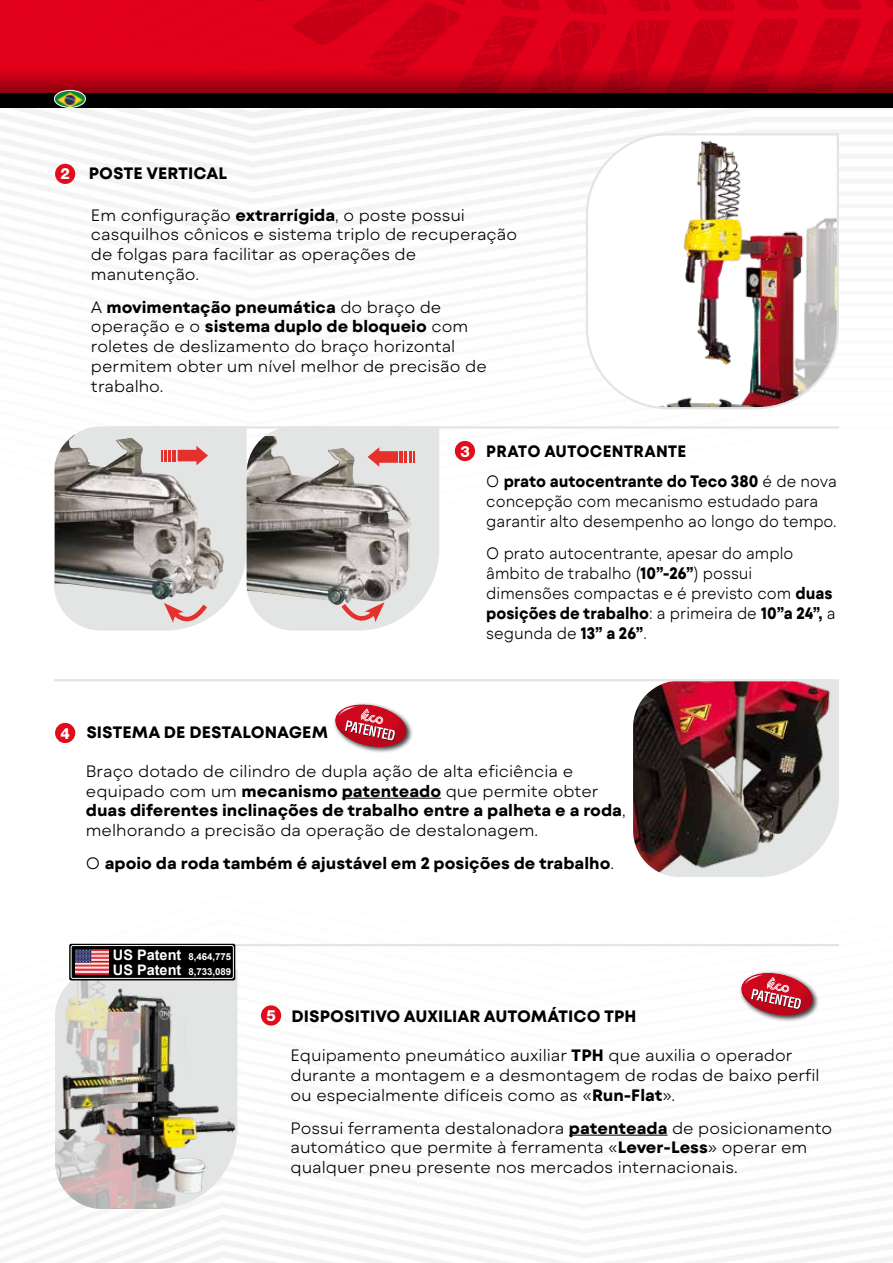
<style>
.page{position:relative;width:893px;height:1263px;background:#fff}
.page>*{position:absolute;margin:0;border:0;box-sizing:border-box;transform-origin:0 0}
.t1{font:300 16.5px/19.8px "Mont Blanc";color:#000}
.t2{font:300 16.5px/19.8px "Mont Blanc";color:#000;scale:.92 1}
.t3{font:700 16.5px "Mont Blanc";color:#000}
.t4{font:700 16.5px "Mont Blanc";color:#000;scale:.95 1}
.t5{font:800 15.45px "Helvetica Neue LT Std";color:#fff}
.t6{font:700 9.6px/15.5px "Arial";color:#fff}
.s1{font-weight:700}
.s2{font-weight:300}
.s3{font-size:14.55px}
</style>
<div class="page">
<img style="left:0;top:108px;width:893px;height:1155px">
<div style="left:0;top:0;width:128px;height:68px;background:#e2001a"></div>
<img style="left:128px;top:0;width:765px;height:68px">
<svg style="left:0;top:68px;width:893px;height:25px;background:#b30014"></svg>
<div style="left:0;top:93px;width:893px;height:15px;background:#000"></div>
<hr style="left:113px;top:426px;width:726px;height:3px;background:#e3e4e4">
<div style="left:55px;top:164px;width:20px;height:20px;background:#e10d1a;border-radius:50%"></div>
<div style="left:455px;top:441px;width:20px;height:20px;background:#e10d1a;border-radius:50%"></div>
<div style="left:55px;top:723px;width:20px;height:20px;background:#e10d1a;border-radius:50%"></div>
<div style="left:261px;top:1005px;width:20px;height:20px;background:#e10d1a;border-radius:50%"></div>
<img style="left:585px;top:132px;width:255px;height:278px">
<svg style="left:54px;top:426px;width:385px;height:204px;background:#b9b3b1"></svg>
<img style="left:633px;top:681px;width:206px;height:196px">
<img style="left:55px;top:969px;width:182px;height:240px">
<hr style="left:54px;top:679px;width:785px;height:2px;background:#e3e4e4">
<hr style="left:153px;top:944px;width:686px;height:2px;background:#e3e4e4">
<div style="left:69px;top:944px;width:166px;height:36px;background:#000;border-radius:2px"></div>
<div style="left:71px;top:945px;width:163px;height:34px;border:1px solid #fff;border-radius:2px"></div>
<img style="left:76px;top:949px;width:32px;height:26px">
<img style="left:54px;top:90px;width:31px;height:17px">
<div style="left:54px;top:90px;width:32px;height:18px;border:1px solid #fff;border-radius:50%"></div>
<hr style="left:342px;top:798px;width:99px;height:1px;background:#000">
<hr style="left:569px;top:1135px;width:98px;height:1px;background:#000">
<div style="left:739px;top:970px;width:80px;height:52px;background:#000;opacity:.75"></div>
<svg style="left:735px;top:966px;width:82px;height:58px"></svg>
<div style="left:333px;top:702px;width:80px;height:52px;background:#000;opacity:.75"></div>
<svg style="left:329px;top:698px;width:82px;height:58px"></svg>
<p class="t5" style="left:61px;top:165px;width:11px">2</p>
<p class="t3" style="left:89px;top:163px;width:140px">POSTE VERTICAL</p>
<p class="t1" style="left:91px;top:205px;width:428px">Em configuração <span class="s1">extrarrígida</span>, o poste possui casquilhos cônicos e sistema triplo de recuperação de folgas para facilitar as operações de manutenção.</p>
<p class="t1" style="left:91px;top:297px;width:397px">A <span class="s1">movimentação pneumática</span> do braço de operação e o <span class="s1">sistema duplo de bloqueio</span> com roletes de deslizamento do braço horizontal permitem obter um nível melhor de precisão de trabalho.</p>
<p class="t5" style="left:460px;top:442px;width:11px">3</p>
<p class="t4" style="left:486px;top:440px;width:212px">PRATO AUTOCENTRANTE</p>
<p class="t2" style="left:486px;top:472px;width:383px">O <span class="s1">prato autocentrante do Teco 380</span> é de nova concepção com mecanismo estudado para garantir alto desempenho ao longo do tempo.</p>
<p class="t2" style="left:486px;top:544px;width:381px">O prato autocentrante, apesar do amplo âmbito de trabalho (<span class="s1">10”-26”</span>) possui dimensões compactas e é previsto com <span class="s1">duas posições de trabalho</span>: a primeira de <span class="s1">10”a 24”,</span> a segunda de <span class="s1">13” a 26”</span>.</p>
<p class="t5" style="left:61px;top:724px;width:11px">4</p>
<p class="t3" style="left:86px;top:722px;width:243px">SISTEMA DE DESTALONAGEM</p>
<p class="t1" style="left:86px;top:761px;width:541px">Braço dotado de cilindro de dupla ação de alta eficiência e equipado com um <span class="s1">mecanismo patenteado</span> que permite obter <span class="s1">duas diferentes inclinações de trabalho entre a palheta e a roda</span>, melhorando a precisão da operação de destalonagem.</p>
<p class="t3" style="left:86px;top:852px;width:530px"><span class="s2">O</span> apoio da roda também é ajustável em 2 posições de trabalho<span class="s2">.</span></p>
<p class="t6" style="left:113px;top:949px;width:120px"><span class="s3">US Patent</span> 8,464,775<br><span class="s3">US Patent</span> 8,733,089</p>
<p class="t5" style="left:266px;top:1006px;width:11px">5</p>
<p class="t3" style="left:292px;top:1005px;width:346px">DISPOSITIVO AUXILIAR AUTOMÁTICO TPH</p>
<p class="t1" style="left:291px;top:1046px;width:531px">Equipamento pneumático auxiliar <span class="s1">TPH</span> que auxilia o operador durante a montagem e a desmontagem de rodas de baixo perfil ou especialmente difíceis como as «<span class="s1">Run-Flat</span>».</p>
<p class="t1" style="left:291px;top:1118px;width:543px">Possui ferramenta destalonadora <span class="s1">patenteada</span> de posicionamento automático que permite à ferramenta «<span class="s1">Lever-Less</span>» operar em qualquer pneu presente nos mercados internacionais.</p>
</div>
